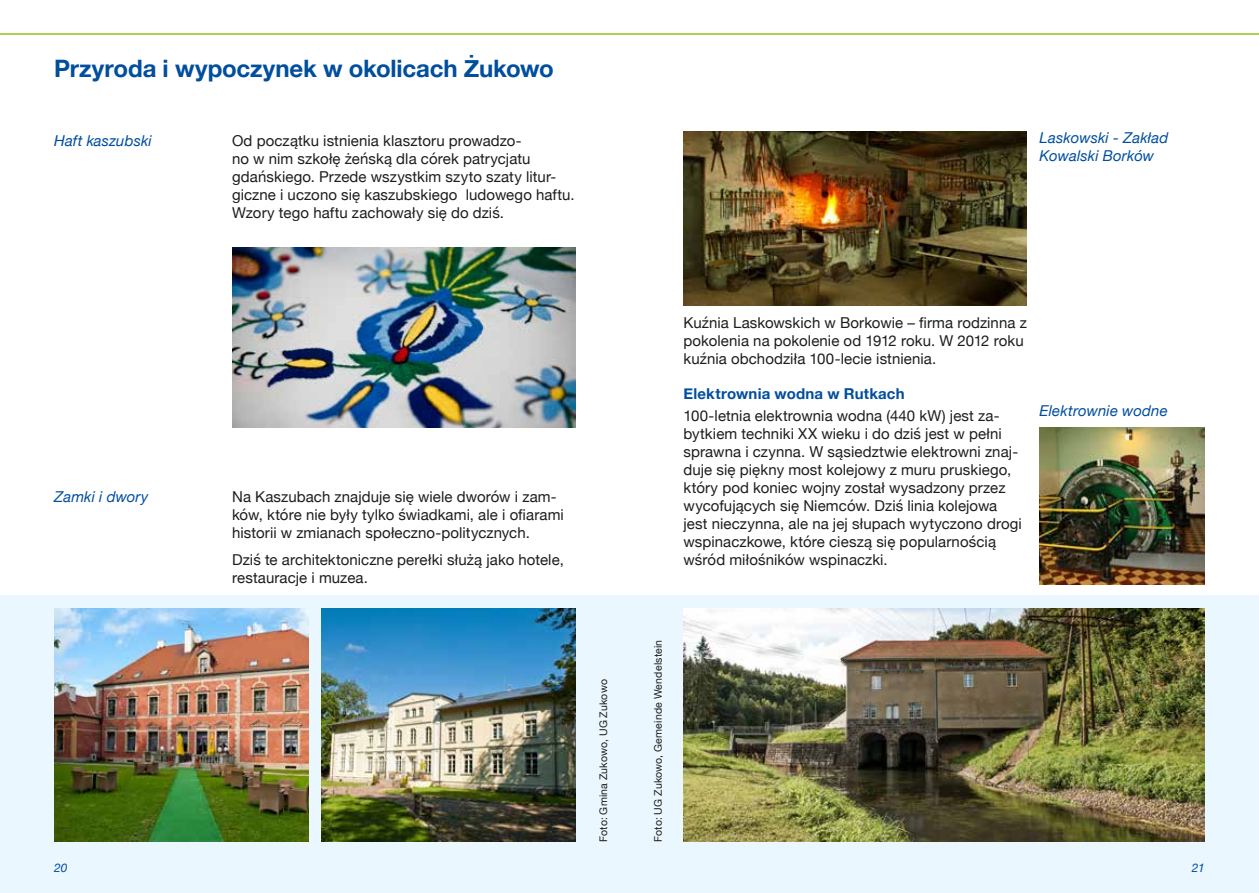
<style>
.page{position:relative;width:1259px;height:893px;background:#fff}
.page>*{position:absolute;margin:0;border:0;box-sizing:border-box;transform-origin:0 0}
.t1{font:700 24px "Helvetica Neue";letter-spacing:-.005em;color:#004e9e}
.t2{font:15px/18px "Helvetica Neue";letter-spacing:.005em;color:#1d1d1b}
.t3{font:italic 15px/18px "Helvetica Neue";letter-spacing:.01em;color:#004e9e}
.t4{font:700 15px "Helvetica Neue";letter-spacing:.015em;color:#004e9e}
.t5{font:italic 12px "Helvetica Neue";color:#004e9e}
.t6{font:10.5px "Helvetica Neue";letter-spacing:.015em;color:#1d1d1b}
</style>
<div class="page">
<div style="left:0;top:595px;width:1259px;height:298px;background:#ebf7fe"></div>
<hr style="left:0;top:33px;width:1259px;height:2px;background:#96c11f">
<img style="left:321px;top:608px;width:254px;height:234px">
<img style="left:54px;top:608px;width:254px;height:234px">
<img style="left:683px;top:132px;width:344px;height:174px">
<img style="left:1039px;top:427px;width:166px;height:158px">
<img style="left:232px;top:247px;width:343px;height:180px">
<img style="left:683px;top:608px;width:522px;height:234px">
<h1 class="t1" style="left:54px;top:50px;width:501px">Przyroda i wypoczynek w okolicach Żukowo</h1>
<p class="t3" style="left:54px;top:133px;width:99px">Haft kaszubski</p>
<p class="t2" style="left:232px;top:133px;width:344px">Od początku istnienia klasztoru prowadzo-<br>no w nim szkołę żeńską dla córek patrycjatu gdańskiego. Przede wszystkim szyto szaty litur&shy;giczne i uczono się kaszubskiego ludowego haftu.<br>Wzory tego haftu zachowały się do dziś.</p>
<p class="t3" style="left:54px;top:489px;width:96px">Zamki i dwory</p>
<p class="t2" style="left:232px;top:489px;width:333px">Na Kaszubach znajduje się wiele dworów i zam&shy;ków, które nie były tylko świadkami, ale i ofiarami historii w zmianach społeczno-politycznych.</p>
<p class="t2" style="left:232px;top:551px;width:333px">Dziś te architektoniczne perełki służą jako hotele, restauracje i muzea.</p>
<p class="t6" style="left:596px;top:842px;width:164px;rotate:-90deg">Foto: Gmina Zukowo, UG Zukowo</p>
<p class="t3" style="left:1039px;top:130px;width:130px">Laskowski - Zakład<br>Kowalski Borków</p>
<p class="t2" style="left:683px;top:314px;width:345px">Kuźnia Laskowskich w Borkowie – firma rodzinna z pokolenia na pokolenie od 1912 roku. W 2012 roku kuźnia obchodziła 100-lecie istnienia.</p>
<p class="t4" style="left:683px;top:381px;width:223px">Elektrownia wodna w Rutkach</p>
<p class="t2" style="left:683px;top:407px;width:340px">100-letnia elektrownia wodna (440 kW) jest za&shy;bytkiem techniki XX wieku i do dziś jest w pełni sprawna i czynna. W sąsiedztwie elektrowni znaj&shy;duje się piękny most kolejowy z muru pruskiego, który pod koniec wojny został wysadzony przez wycofujących się Niemców. Dziś linia kolejowa jest nieczynna, ale na jej słupach wytyczono drogi wspinaczkowe, które cieszą się popularnością wśród miłośników wspinaczki.</p>
<p class="t3" style="left:1039px;top:403px;width:130px">Elektrownie wodne</p>
<p class="t6" style="left:650px;top:842px;width:204px;rotate:-90deg">Foto: UG Zukowo, Gemeinde Wendelstein</p>
<p class="t5" style="left:54px;top:859px;width:15px">20</p>
<p class="t5" style="left:1192px;top:859px;width:15px">21</p>
</div>
